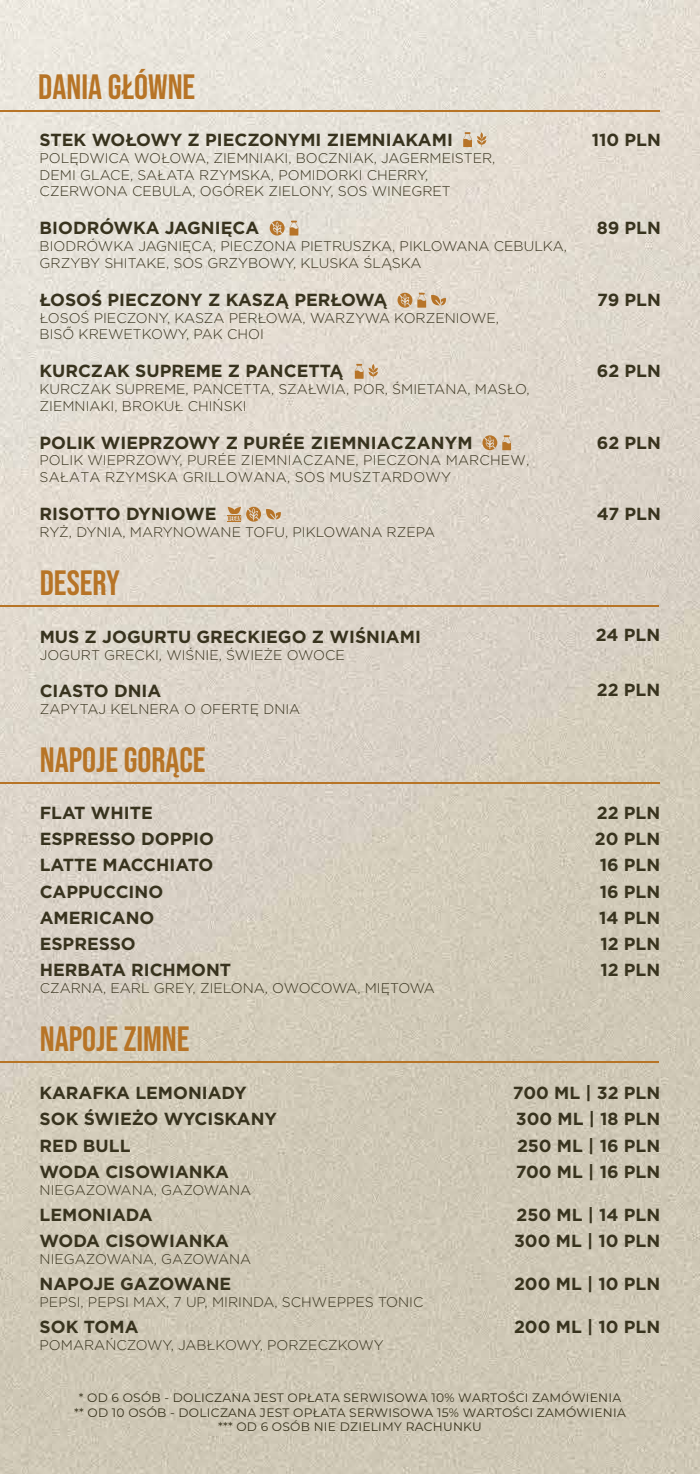
<style>
.page{position:relative;width:700px;height:1474px;background:#fff}
.page>*{position:absolute;margin:0;border:0;box-sizing:border-box;transform-origin:0 0}
.t1{font:35px "Bebas Neue";color:#b77426}
.t2{font:700 17.5px/26.2px "Gotham";color:#38331e}
.t3{font:300 14px/16.8px "Gotham";color:#38331e}
.t4{font:12.25px/14.7px "Montserrat";letter-spacing:.02em;color:#38331d;text-align:center}
</style>
<div class="page">
<img style="left:0;top:0;width:699px;height:1473px">
<hr style="left:0;top:110px;width:659px;height:1px;background:#b77426">
<hr style="left:0;top:605px;width:658px;height:1px;background:#b77426">
<hr style="left:0;top:782px;width:658px;height:2px;background:#b77426">
<hr style="left:0;top:1061px;width:658px;height:2px;background:#b77426">
<svg style="left:228px;top:507px;width:53px;height:15px"></svg>
<svg style="left:269px;top:221px;width:29px;height:14px"></svg>
<svg style="left:482px;top:435px;width:29px;height:15px"></svg>
<svg style="left:463px;top:132px;width:23px;height:15px"></svg>
<svg style="left:355px;top:364px;width:23px;height:15px"></svg>
<svg style="left:397px;top:293px;width:49px;height:14px"></svg>
<h1 class="t1" style="left:38px;top:67px;width:158px">DANIA GŁÓWNE</h1>
<p class="t2" style="left:40px;top:127px;width:414px">STEK WOŁOWY Z PIECZONYMI ZIEMNIAKAMI</p>
<p class="t3" style="left:40px;top:149px;width:457px">POLĘDWICA WOŁOWA, ZIEMNIAKI, BOCZNIAK, JAGERMEISTER,<br>DEMI GLACE, SAŁATA RZYMSKA, POMIDORKI CHERRY,<br>CZERWONA CEBULA, OGÓREK ZIELONY, SOS WINEGRET</p>
<p class="t2" style="left:40px;top:215px;width:221px">BIODRÓWKA JAGNIĘCA</p>
<p class="t3" style="left:40px;top:237px;width:528px">BIODRÓWKA JAGNIĘCA, PIECZONA PIETRUSZKA, PIKLOWANA CEBULKA,<br>GRZYBY SHITAKE, SOS GRZYBOWY, KLUSKA ŚLĄSKA</p>
<p class="t2" style="left:40px;top:286px;width:349px">ŁOSOŚ PIECZONY Z KASZĄ PERŁOWĄ</p>
<p class="t3" style="left:40px;top:309px;width:461px">ŁOSOŚ PIECZONY, KASZA PERŁOWA, WARZYWA KORZENIOWE,<br>BISŐ KREWETKOWY, PAK CHOI</p>
<p class="t2" style="left:40px;top:358px;width:305px">KURCZAK SUPREME Z PANCETTĄ</p>
<p class="t3" style="left:40px;top:380px;width:491px">KURCZAK SUPREME, PANCETTA, SZAŁWIA, POR, ŚMIETANA, MASŁO,<br>ZIEMNIAKI, BROKUŁ CHIŃSKI</p>
<p class="t2" style="left:40px;top:429px;width:434px">POLIK WIEPRZOWY Z PURÉE ZIEMNIACZANYM</p>
<p class="t3" style="left:40px;top:451px;width:491px">POLIK WIEPRZOWY, PURÉE ZIEMNIACZANE, PIECZONA MARCHEW,<br>SAŁATA RZYMSKA GRILLOWANA, SOS MUSZTARDOWY</p>
<p class="t2" style="left:40px;top:500px;width:178px">RISOTTO DYNIOWE</p>
<p class="t3" style="left:40px;top:523px;width:397px">RYŻ, DYNIA, MARYNOWANE TOFU, PIKLOWANA RZEPA</p>
<h1 class="t1" style="left:40px;top:562px;width:82px">DESERY</h1>
<p class="t2" style="left:40px;top:623px;width:382px">MUS Z JOGURTU GRECKIEGO Z WIŚNIAMI</p>
<p class="t3" style="left:40px;top:646px;width:306px">JOGURT GRECKI, WIŚNIE, ŚWIEŻE OWOCE</p>
<p class="t2" style="left:40px;top:678px;width:123px">CIASTO DNIA</p>
<p class="t3" style="left:40px;top:700px;width:262px">ZAPYTAJ KELNERA O OFERTĘ DNIA</p>
<h1 class="t1" style="left:40px;top:740px;width:167px">NAPOJE GORĄCE</h1>
<p class="t2" style="left:40px;top:799px;width:193px">FLAT WHITE<br>ESPRESSO DOPPIO<br>LATTE MACCHIATO<br>CAPPUCCINO<br>AMERICANO<br>ESPRESSO<br>HERBATA RICHMONT</p>
<p class="t3" style="left:40px;top:979px;width:396px">CZARNA, EARL GREY, ZIELONA, OWOCOWA, MIĘTOWA</p>
<p class="t2" style="left:591px;top:127px;width:71px">110 PLN</p>
<p class="t2" style="left:596px;top:215px;width:66px">89 PLN</p>
<p class="t2" style="left:597px;top:286px;width:65px">79 PLN</p>
<p class="t2" style="left:596px;top:358px;width:66px">62 PLN</p>
<p class="t2" style="left:596px;top:429px;width:66px">62 PLN</p>
<p class="t2" style="left:596px;top:500px;width:65px">47 PLN</p>
<p class="t2" style="left:595px;top:622px;width:66px">24 PLN</p>
<p class="t2" style="left:596px;top:676px;width:65px">22 PLN</p>
<p class="t2" style="left:594px;top:799px;width:67px;text-align:center">22 PLN<br>20 PLN<br>16 PLN<br>16 PLN<br>14 PLN<br>12 PLN<br>12 PLN</p>
<h1 class="t1" style="left:40px;top:1019px;width:151px">NAPOJE ZIMNE</h1>
<p class="t2" style="left:40px;top:1079px;width:239px">KARAFKA LEMONIADY<br>SOK ŚWIEŻO WYCISKANY<br>RED BULL<br>WODA CISOWIANKA</p>
<p class="t3" style="left:40px;top:1180px;width:213px">NIEGAZOWANA, GAZOWANA</p>
<p class="t2" style="left:40px;top:1201px;width:191px">LEMONIADA<br>WODA CISOWIANKA</p>
<p class="t3" style="left:40px;top:1250px;width:213px">NIEGAZOWANA, GAZOWANA</p>
<p class="t2" style="left:40px;top:1270px;width:193px">NAPOJE GAZOWANE</p>
<p class="t3" style="left:40px;top:1293px;width:385px">PEPSI, PEPSI MAX, 7 UP, MIRINDA, SCHWEPPES TONIC</p>
<p class="t2" style="left:40px;top:1313px;width:100px">SOK TOMA</p>
<p class="t3" style="left:40px;top:1336px;width:345px">POMARAŃCZOWY, JABŁKOWY, PORZECZKOWY</p>
<p class="t2" style="left:512px;top:1079px;width:149px;text-align:justify">700 ML | 32 PLN 300 ML | 18 PLN 250 ML | 16 PLN 700 ML | 16 PLN</p>
<p class="t2" style="left:514px;top:1201px;width:148px">250 ML | 14 PLN<br>300 ML | 10 PLN</p>
<p class="t2" style="left:514px;top:1270px;width:148px">200 ML | 10 PLN</p>
<p class="t2" style="left:514px;top:1313px;width:148px">200 ML | 10 PLN</p>
<p class="t4" style="left:74px;top:1389px;width:553px">* OD 6 OSÓB - DOLICZANA JEST OPŁATA SERWISOWA 10% WARTOŚCI ZAMÓWIENIA ** OD 10 OSÓB - DOLICZANA JEST OPŁATA SERWISOWA 15% WARTOŚCI ZAMÓWIENIA *** OD 6 OSÓB NIE DZIELIMY RACHUNKU</p>
</div>
